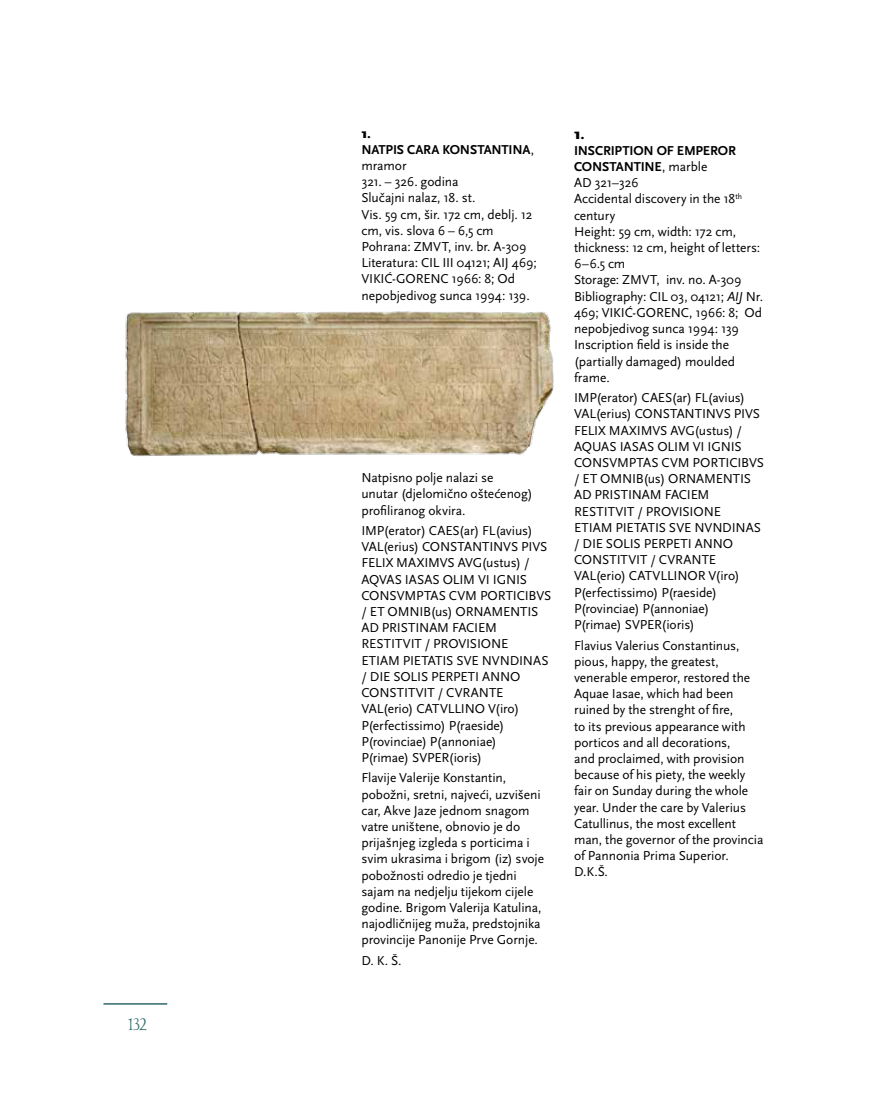
<style>
.page{position:relative;width:893px;height:1106px;background:#fff}
.page>*{position:absolute;margin:0;border:0;box-sizing:border-box;transform-origin:0 0}
.t1{font:16.5px "Carrig Display";color:#30696a;scale:.9 1}
.t2{font:900 15px "Scala Sans Pro";color:#000}
.t3{font:13.5px/16.2px "Scala Sans Pro";letter-spacing:-.005em;color:#000}
.s1{font-weight:900}
.s2{font-weight:700}
.s3{font-style:italic}
</style>
<div class="page">
<hr style="left:103px;top:1003px;width:64px;height:1px;background:#30696a">
<img style="left:125px;top:312px;width:429px;height:144px">
<p class="t1" style="left:128px;top:1015px;width:23px">132</p>
<p class="t3" style="left:361px;top:125px;width:177px"><span class="s1">1.<br></span><span class="s2">NATPIS CARA KONSTANTINA</span>, mramor<br>321. – 326. godina<br>Slučajni nalaz, 18. st.<br>Vis. 59 cm, šir. 172 cm, deblj. 12 cm, vis. slova 6 – 6,5 cm<br>Pohrana: ZMVT, inv. br. A-309<br>Literatura: CIL III 04121; AIJ 469;<br>VIKIĆ-GORENC 1966: 8; Od nepobjedivog sunca 1994: 139.</p>
<p class="t3" style="left:361px;top:469px;width:173px">Natpisno polje nalazi se unutar (djelomično oštećenog) profiliranog okvira.</p>
<p class="t3" style="left:361px;top:522px;width:191px">IMP(erator) CAES(ar) FL(avius)<br>VAL(erius) CONSTANTINVS PIVS<br>FELIX MAXIMVS AVG(ustus) /<br>AQVAS IASAS OLIM VI IGNIS<br>CONSVMPTAS CVM PORTICIBVS / ET OMNIB(us) ORNAMENTIS<br>AD PRISTINAM FACIEM<br>RESTITVIT / PROVISIONE<br>ETIAM PIETATIS SVE NVNDINAS / DIE SOLIS PERPETI ANNO<br>CONSTITVIT / CVRANTE<br>VAL(erio) CATVLLINO V(iro)<br>P(erfectissimo) P(raeside)<br>P(rovinciae) P(annoniae)<br>P(rimae) SVPER(ioris)</p>
<p class="t3" style="left:361px;top:770px;width:184px">Flavije Valerije Konstantin, pobožni, sretni, najveći, uzvišeni car, Akve Jaze jednom snagom vatre uništene, obnovio je do prijašnjeg izgleda s porticima i svim ukrasima i brigom (iz) svoje pobožnosti odredio je tjedni sajam na nedjelju tijekom cijele godine. Brigom Valerija Katulina, najodličnijeg muža, predstojnika provincije Panonije Prve Gornje.</p>
<p class="t3" style="left:361px;top:952px;width:42px">D. K. Š.</p>
<p class="t2" style="left:574px;top:125px;width:12px">1.</p>
<p class="t3" style="left:574px;top:142px;width:190px"><span class="s2">INSCRIPTION OF EMPEROR<br>CONSTANTINE</span>, marble<br>AD 321–326<br>Accidental discovery in the 18<sup>th </sup>century<br>Height: 59 cm, width: 172 cm, thickness: 12 cm, height of letters:<br>6–6.5 cm<br>Storage: ZMVT, inv. no. A-309<br>Bibliography: CIL 03, 04121; <span class="s3">AIJ</span> Nr.<br>469; VIKIĆ-GORENC, 1966: 8; Od nepobjedivog sunca 1994: 139<br>Inscription field is inside the (partially damaged) moulded frame.</p>
<p class="t3" style="left:574px;top:390px;width:191px">IMP(erator) CAES(ar) FL(avius)<br>VAL(erius) CONSTANTINVS PIVS<br>FELIX MAXIMVS AVG(ustus) /<br>AQUAS IASAS OLIM VI IGNIS<br>CONSVMPTAS CVM PORTICIBVS / ET OMNIB(us) ORNAMENTIS<br>AD PRISTINAM FACIEM<br>RESTITVIT / PROVISIONE<br>ETIAM PIETATIS SVE NVNDINAS / DIE SOLIS PERPETI ANNO<br>CONSTITVIT / CVRANTE<br>VAL(erio) CATVLLINOR V(iro)<br>P(erfectissimo) P(raeside)<br>P(rovinciae) P(annoniae)<br>P(rimae) SVPER(ioris)</p>
<p class="t3" style="left:574px;top:637px;width:191px">Flavius Valerius Constantinus, pious, happy, the greatest, venerable emperor, restored the<br>Aquae Iasae, which had been ruined by the strenght of fire,<br>to its previous appearance with porticos and all decorations,<br>and proclaimed, with provision because of his piety, the weekly fair on Sunday during the whole year. Under the care by Valerius<br>Catullinus, the most excellent man, the governor of the provincia of Pannonia Prima Superior.<br>D.K.Š.</p>
</div>
